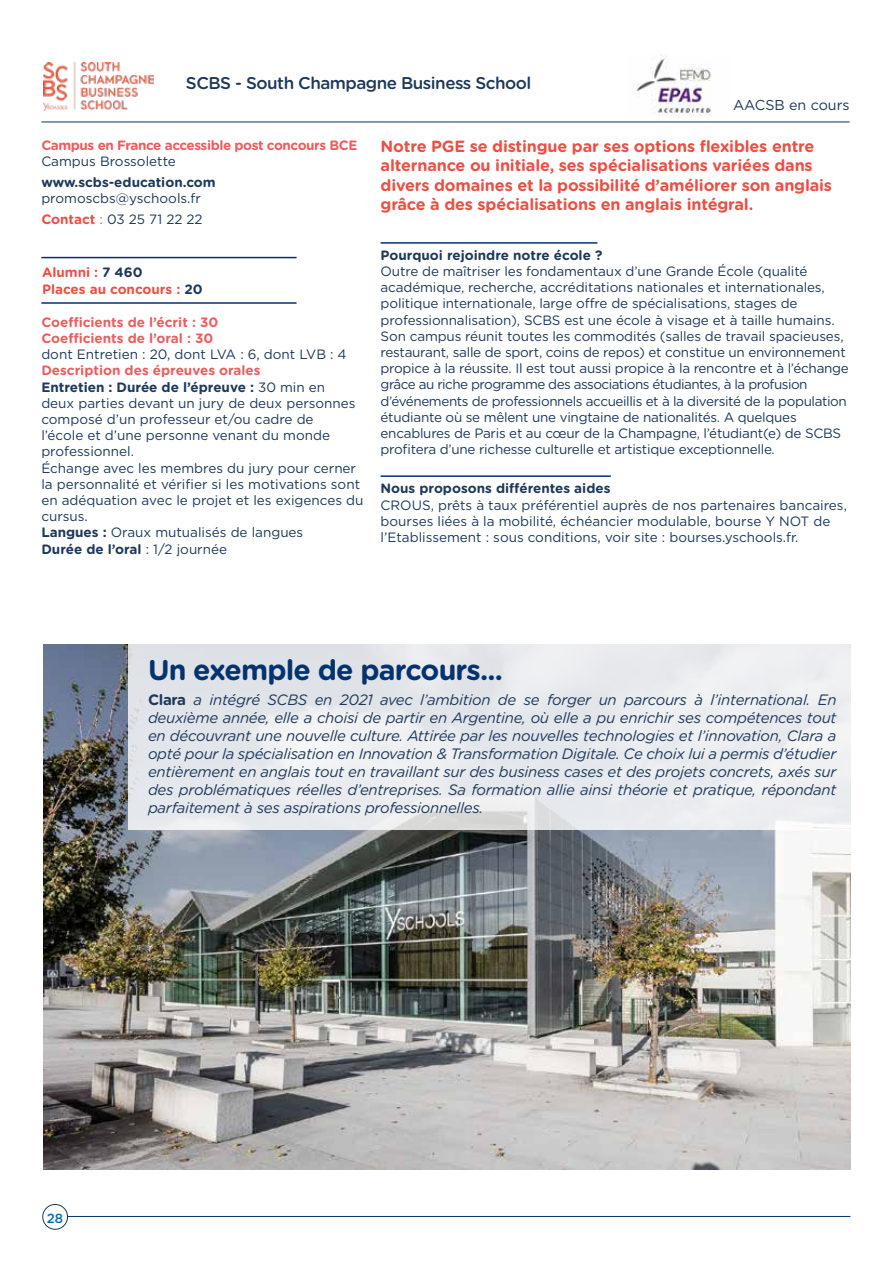
<style>
.page{position:relative;width:893px;height:1263px;background:#fff}
.page>*{position:absolute;margin:0;border:0;box-sizing:border-box;transform-origin:0 0}
.t1{font:700 28.5px "Gotham Rounded";letter-spacing:-.03em;color:#03336f}
.t2{font:500 16.95px "Gotham Rounded";letter-spacing:-.03em;color:#1d385b}
.t3{font:700 16.2px/19.5px "Gotham Rounded";letter-spacing:-.01em;color:#ea5045}
.t4{font:italic 15px/18px "Gotham Rounded";letter-spacing:-.02em;color:#1d385b;text-align:justify}
.t5{font:14.25px "Gotham";color:#1d385b}
.t6{font:13.5px/16.2px "Gotham Rounded";letter-spacing:-.02em;color:#1d385b}
.t7{font:13.5px/16.2px "Gotham";color:#1d385b}
.t8{font:700 13.5px "Gotham Rounded";color:#1d385b}
.t9{font:700 13.5px/16.2px "Gotham Rounded";color:#eb5d5f}
.t10{font:700 13.5px "Gotham Rounded";letter-spacing:-.03em;color:#eb5d5f}
.t11{font:700 13.5px/16.2px "Gotham Rounded";color:#ea5045}
.t12{font:500 13.2px "Gotham Rounded";color:#006ab3}
.s1{font-family:"Gotham Rounded";font-weight:700;color:#ea5045}
.s2{color:#ea5045}
.s3{color:#1d385b}
.s4{font-weight:700}
.s5{font-family:"Gotham";font-weight:400}
.s6{font-weight:700;font-style:normal}
</style>
<div class="page">
<hr style="left:68px;top:1216px;width:782px;height:1px;background:#03336f">
<div style="left:43px;top:1204px;width:25px;height:25px;border:1px solid #1d385b;border-radius:50%"></div>
<hr style="left:381px;top:242px;width:216px;height:2px;background:#03336f">
<hr style="left:381px;top:475px;width:230px;height:2px;background:#03336f">
<hr style="left:41px;top:122px;width:809px;height:1px;background:#03336f">
<hr style="left:41px;top:257px;width:256px;height:1px;background:#03336f">
<hr style="left:41px;top:302px;width:256px;height:2px;background:#03336f">
<img style="left:43px;top:63px;width:111px;height:47px">
<img style="left:634px;top:56px;width:78px;height:59px">
<img style="left:43px;top:644px;width:807px;height:526px">
<svg style="left:128px;top:644px;width:723px;height:185px;fill:#e8eaed"></svg>
<p class="t2" style="left:186px;top:71px;width:347px">SCBS - South Champagne Business School</p>
<p class="t5" style="left:733px;top:96px;width:118px">AACSB en cours</p>
<p class="t10" style="left:41px;top:135px;width:318px">Campus en France accessible post concours BCE</p>
<p class="t7" style="left:41px;top:153px;width:136px">Campus Brossolette</p>
<p class="t8" style="left:41px;top:172px;width:176px">www.scbs-education.com</p>
<p class="t7" style="left:41px;top:188px;width:163px;line-height:20.7px">promoscbs@yschools.fr<br><span class="s1">Contact</span> <span class="s2">:</span> 03 25 71 22 22</p>
<p class="t11" style="left:42px;top:264px;width:162px">Alumni : <span class="s3">7 460<br></span>Places au concours : <span class="s3">20</span></p>
<p class="t9" style="left:41px;top:313px;width:178px">Coefficients de l’écrit : 30<br>Coefficients de l’oral : 30</p>
<p class="t7" style="left:41px;top:346px;width:307px">dont Entretien : 20, dont LVA : 6, dont LVB : 4</p>
<p class="t9" style="left:41px;top:362px;width:221px">Description des épreuves orales</p>
<p class="t7" style="left:41px;top:378px;width:324px"><span class="s4">Entretien : Durée de l’épreuve :</span> 30 min en<br>deux parties devant un jury de deux personnes composé d’un professeur et/ou cadre de<br>l’école et d’une personne venant du monde professionnel.<br>Échange avec les membres du jury pour cerner la personnalité et vérifier si les motivations sont en adéquation avec le projet et les exigences du cursus.<br><span class="s4">Langues :</span> Oraux mutualisés de langues</p>
<p class="t8" style="left:41px;top:539px;width:187px">Durée de l’oral <span class="s5">: 1/2 journée</span></p>
<p class="t3" style="left:381px;top:136px;width:453px">Notre PGE se distingue par ses options flexibles entre alternance ou initiale, ses spécialisations variées dans divers domaines et la possibilité d’améliorer son anglais grâce à des spécialisations en anglais intégral.</p>
<p class="t8" style="left:381px;top:245px;width:223px">Pourquoi rejoindre notre école ?</p>
<p class="t6" style="left:381px;top:262px;width:470px">Outre de maîtriser les fondamentaux d’une Grande École (qualité académique, recherche, accréditations nationales et internationales, politique internationale, large offre de spécialisations, stages de professionnalisation), SCBS est une école à visage et à taille humains.<br>Son campus réunit toutes les commodités (salles de travail spacieuses, restaurant, salle de sport, coins de repos) et constitue un environnement propice à la réussite. Il est tout aussi propice à la rencontre et à l’échange grâce au riche programme des associations étudiantes, à la profusion d’événements de professionnels accueillis et à la diversité de la population étudiante où se mêlent une vingtaine de nationalités. A quelques encablures de Paris et au cœur de la Champagne, l’étudiant(e) de SCBS profitera d’une richesse culturelle et artistique exceptionnelle.</p>
<p class="t8" style="left:381px;top:479px;width:231px">Nous proposons différentes aides</p>
<p class="t7" style="left:381px;top:496px;width:468px">CROUS, prêts à taux préférentiel auprès de nos partenaires bancaires, bourses liées à la mobilité, échéancier modulable, bourse Y NOT de l’Etablissement : sous conditions, voir site : bourses.yschools.fr.</p>
<h1 class="t1" style="left:148px;top:649px;width:356px">Un exemple de parcours...</h1>
<p class="t4" style="left:148px;top:690px;width:690px"><span class="s6">Clara</span> a intégré SCBS en 2021 avec l’ambition de se forger un parcours à l’international. En deuxième année, elle a choisi de partir en Argentine, où elle a pu enrichir ses compétences tout en découvrant une nouvelle culture. Attirée par les nouvelles technologies et l’innovation, Clara a opté pour la spécialisation en Innovation &amp; Transformation Digitale. Ce choix lui a permis d’étudier entièrement en anglais tout en travaillant sur des business cases et des projets concrets, axés sur des problématiques réelles d’entreprises. Sa formation allie ainsi théorie et pratique, répondant parfaitement à ses aspirations professionnelles.</p>
<p class="t12" style="left:47px;top:1209px;width:18px">28</p>
</div>
